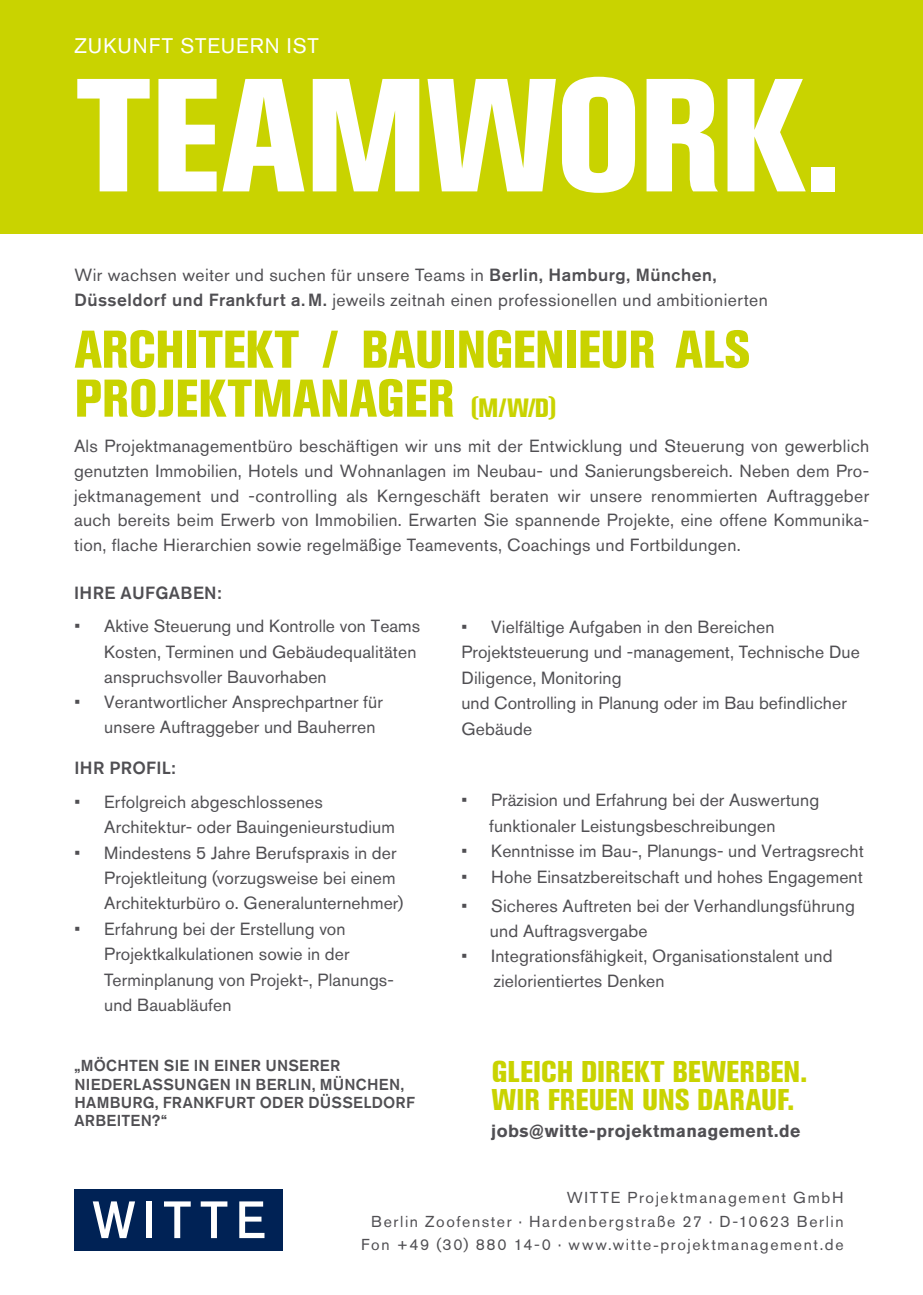
<style>
.page{position:relative;width:923px;height:1295px;background:#fff}
.page>*{position:absolute;margin:0;border:0;box-sizing:border-box;transform-origin:0 0}
.t1{font:800 condensed 159.25px "Akzidenz Grotesk Pro";letter-spacing:-.005em;color:#fff}
.t2{font:800 condensed 52.5px/49px "Akzidenz Grotesk Pro";letter-spacing:-.01em;color:#c9d300}
.t3{font:800 condensed 29.75px/28px "Akzidenz Grotesk Pro";letter-spacing:.005em;color:#c9d300}
.t4{font:21px "Akzidenz Grotesk Pro";letter-spacing:.045em;color:#fff}
.t5{font:17.5px/25.4px "Akzidenz Grotesk Pro";letter-spacing:.01em;color:#504f53}
.t6{font:700 17.5px "Akzidenz Grotesk Pro";letter-spacing:.025em;color:#504f53}
.t7{font:500 17.5px "Akzidenz Grotesk Pro";letter-spacing:.02em;color:#504f53}
.t8{font:15.75px/23.6px "Akzidenz Grotesk Pro";letter-spacing:.1em;color:#504f53;text-align:right}
.t9{font:500 15.75px/18.4px "Akzidenz Grotesk Pro";letter-spacing:.015em;color:#504f53}
.s1{font-weight:500}
.s2{font-size:26.25px}
</style>
<div class="page">
<div style="left:0;top:0;width:923px;height:233px;background:#c9d300"></div>
<div style="left:74px;top:1189px;width:209px;height:61px;background:#025"></div>
<div style="left:146px;top:1201px;width:6px;height:37px;background:#fff"></div>
<svg style="left:164px;top:1201px;width:27px;height:37px"></svg>
<svg style="left:201px;top:1201px;width:26px;height:37px"></svg>
<svg style="left:239px;top:1201px;width:25px;height:37px"></svg>
<svg style="left:93px;top:1201px;width:42px;height:37px"></svg>
<p class="t4" style="left:75px;top:32px;width:246px">ZUKUNFT STEUERN IST</p>
<h1 class="t1" style="left:75px;top:33px;width:769px">TEAMWORK.</h1>
<p class="t5" style="left:74px;top:263px;width:695px;line-height:24.5px">Wir wachsen weiter und suchen für unsere Teams in <span class="s1">Berlin, Hamburg, München,<br>Düsseldorf und Frankfurt a. M.</span> jeweils zeitnah einen professionellen und ambitionierten</p>
<h2 class="t2" style="left:74px;top:324px;width:677px">ARCHITEKT / BAUINGENIEUR ALS<br>PROJEKTMANAGER <span class="s2">(M/W/D)</span></h2>
<p class="t5" style="left:74px;top:433px;width:796px;line-height:24.7px;text-align:justify">Als Projektmanagementbüro beschäftigen wir uns mit der Entwicklung und Steuerung von gewerblich genutzten Immobilien, Hotels und Wohnanlagen im Neubau- und Sanierungsbereich. Neben dem Pro&shy;jektmanagement und -controlling als Kerngeschäft beraten wir unsere renommierten Auftraggeber auch bereits beim Erwerb von Immobilien. Erwarten Sie spannende Projekte, eine offene Kommunika&shy;tion, flache Hierarchien sowie regelmäßige Teamevents, Coachings und Fortbildungen.</p>
<p class="t7" style="left:74px;top:581px;width:149px">IHRE AUFGABEN:</p>
<p class="t5" style="left:104px;top:613px;width:317px;text-indent:-30px">• Aktive Steuerung und Kontrolle von Teams<br>Kosten, Terminen und Gebäudequalitäten anspruchsvoller Bauvorhaben</p>
<p class="t5" style="left:104px;top:689px;width:280px;text-indent:-30px">• Verantwortlicher Ansprechpartner für unsere Auftraggeber und Bauherren</p>
<p class="t7" style="left:74px;top:756px;width:102px">IHR PROFIL:</p>
<p class="t5" style="left:104px;top:789px;width:292px;text-indent:-30px">• Erfolgreich abgeschlossenes<br>Architektur- oder Bauingenieurstudium</p>
<p class="t5" style="left:104px;top:840px;width:301px;text-indent:-30px">• Mindestens 5 Jahre Berufspraxis in der<br>Projektleitung (vorzugsweise bei einem<br>Architekturbüro o. Generalunternehmer)</p>
<p class="t5" style="left:104px;top:916px;width:291px;text-indent:-30px">• Erfahrung bei der Erstellung von<br>Projektkalkulationen sowie in der<br>Terminplanung von Projekt-, Planungs&shy;und Bauabläufen</p>
<p class="t5" style="left:461px;top:614px;width:400px">• Vielfältige Aufgaben in den Bereichen Projektsteuerung und -management, Technische Due Diligence, Monitoring<br>und Controlling in Planung oder im Bau befindlicher Gebäude</p>
<p class="t5" style="left:489px;top:787px;width:332px;text-indent:-28px">• Präzision und Erfahrung bei der Auswertung funktionaler Leistungsbeschreibungen</p>
<p class="t5" style="left:461px;top:838px;width:404px">• Kenntnisse im Bau-, Planungs- und Vertragsrecht</p>
<p class="t5" style="left:461px;top:864px;width:403px">• Hohe Einsatzbereitschaft und hohes Engagement</p>
<p class="t5" style="left:490px;top:893px;width:366px;text-indent:-28px">• Sicheres Auftreten bei der Verhandlungsführung und Auftragsvergabe</p>
<p class="t5" style="left:494px;top:943px;width:340px;text-indent:-32px">• Integrationsfähigkeit, Organisationstalent und zielorientiertes Denken</p>
<p class="t9" style="left:74px;top:1056px;width:342px">„MÖCHTEN SIE IN EINER UNSERER<br>NIEDERLASSUNGEN IN BERLIN, MÜNCHEN,<br>HAMBURG, FRANKFURT ODER DÜSSELDORF<br>ARBEITEN?“</p>
<h3 class="t3" style="left:492px;top:1056px;width:317px">GLEICH DIREKT BEWERBEN.<br>WIR FREUEN UNS DARAUF.</h3>
<p class="t6" style="left:491px;top:1119px;width:310px">jobs@witte-projektmanagement.de</p>
<p class="t8" style="left:361px;top:1185px;width:484px">WITTE Projektmanagement GmbH<br>Berlin Zoofenster ∙ Hardenbergstraße 27 ∙ D-10623 Berlin<br>Fon +49 (30) 880 14-0 ∙ www.witte-projektmanagement.de</p>
</div>
